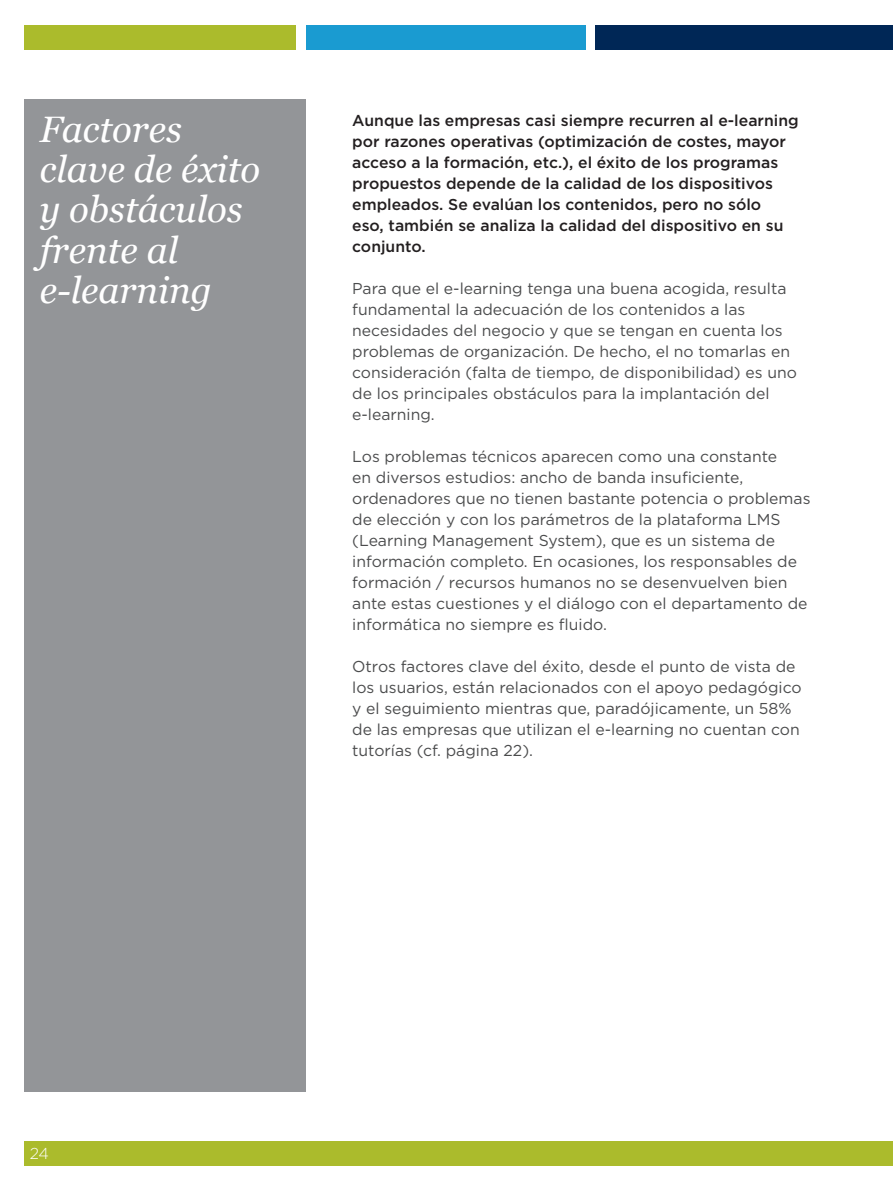
<style>
.page{position:relative;width:893px;height:1191px;background:#fff}
.page>*{position:absolute;margin:0;border:0;box-sizing:border-box;transform-origin:0 0}
.t1{font:italic 36.75px/40.2px "Georgia";color:#fff}
.t2{font:15.75px/21px "Gotham";color:#4b4c4d}
.t3{font:500 15.75px/21px "Gotham";color:#231f20}
.t4{font:300 15.75px "Gotham";color:#fff}
</style>
<div class="page">
<div style="left:25px;top:25px;width:271px;height:25px;background:#abbb2c"></div>
<div style="left:306px;top:25px;width:280px;height:25px;background:#1a9bd1"></div>
<div style="left:25px;top:1141px;width:868px;height:25px;background:#abbb2c"></div>
<div style="left:595px;top:25px;width:298px;height:25px;background:#002756"></div>
<div style="left:25px;top:99px;width:281px;height:992px;background:#939598"></div>
<h1 class="t1" style="left:40px;top:109px;width:222px">Factores clave de éxito y obstáculos frente al e-learning</h1>
<p class="t3" style="left:352px;top:110px;width:448px">Aunque las empresas casi siempre recurren al e-learning por razones operativas (optimización de costes, mayor acceso a la formación, etc.), el éxito de los programas propuestos depende de la calidad de los dispositivos empleados. Se evalúan los contenidos, pero no sólo<br>eso, también se analiza la calidad del dispositivo en su conjunto.</p>
<p class="t2" style="left:352px;top:278px;width:446px">Para que el e-learning tenga una buena acogida, resulta fundamental la adecuación de los contenidos a las necesidades del negocio y que se tengan en cuenta los problemas de organización. De hecho, el no tomarlas en consideración (falta de tiempo, de disponibilidad) es uno de los principales obstáculos para la implantación del e-learning.</p>
<p class="t2" style="left:352px;top:446px;width:460px">Los problemas técnicos aparecen como una constante<br>en diversos estudios: ancho de banda insuficiente, ordenadores que no tienen bastante potencia o problemas de elección y con los parámetros de la plataforma LMS (Learning Management System), que es un sistema de información completo. En ocasiones, los responsables de formación / recursos humanos no se desenvuelven bien ante estas cuestiones y el diálogo con el departamento de informática no siempre es fluido.</p>
<p class="t2" style="left:352px;top:656px;width:451px">Otros factores clave del éxito, desde el punto de vista de los usuarios, están relacionados con el apoyo pedagógico y el seguimiento mientras que, paradójicamente, un 58% de las empresas que utilizan el e-learning no cuentan con tutorías (cf. página 22).</p>
<p class="t4" style="left:30px;top:1143px;width:21px">42 5</p>
</div>
